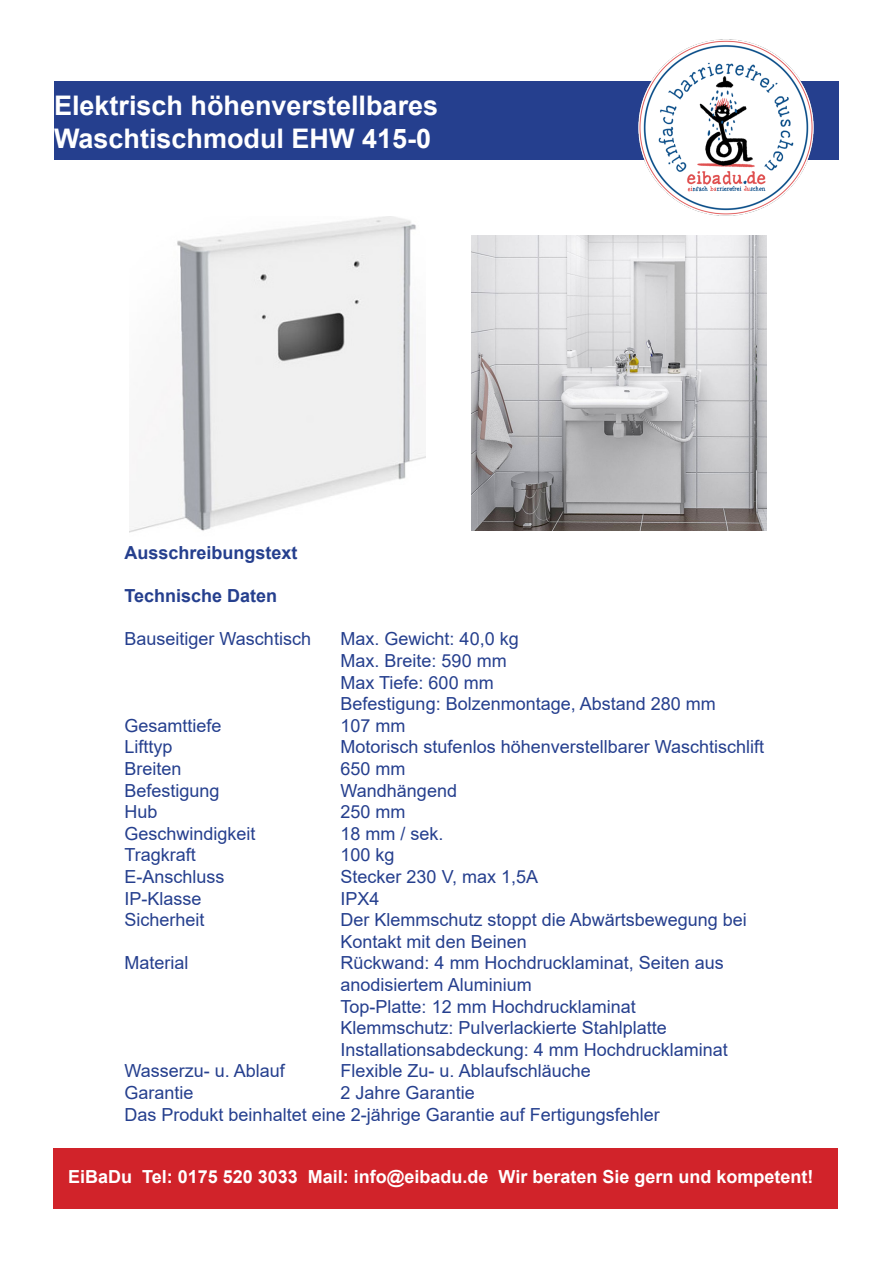
<style>
.page{position:relative;width:893px;height:1263px;background:#fff}
.page>*{position:absolute;margin:0;border:0;box-sizing:border-box;transform-origin:0 0}
.t1{font:700 27px "Arial";color:#fff}
.t2{font:18px/21.6px "Arial";color:#253f8e}
.t3{font:700 18px "Arial";color:#fff}
.t4{font:700 18px "Arial";color:#253f8e}
</style>
<div class="page">
<div style="left:54px;top:81px;width:784px;height:78px;background:#253f8e"></div>
<div style="left:53px;top:1148px;width:785px;height:61px;background:#d1232a"></div>
<img style="left:629px;top:39px;width:194px;height:177px">
<img style="left:130px;top:217px;width:296px;height:316px">
<img style="left:471px;top:235px;width:296px;height:296px">
<p class="t1" style="left:54px;top:87px;width:386px">Elektrisch höhenverstellbares</p>
<p class="t1" style="left:54px;top:119px;width:379px">Waschtischmodul EHW 415-0</p>
<p class="t4" style="left:125px;top:540px;width:175px">Ausschreibungstext</p>
<p class="t4" style="left:125px;top:583px;width:154px">Technische Daten</p>
<p class="t2" style="left:125px;top:628px;width:188px">Bauseitiger Waschtisch</p>
<p class="t2" style="left:341px;top:628px;width:180px">Max. Gewicht: 40,0 kg</p>
<p class="t2" style="left:341px;top:650px;width:168px">Max. Breite: 590 mm</p>
<p class="t2" style="left:341px;top:671px;width:155px">Max Tiefe: 600 mm</p>
<p class="t2" style="left:341px;top:693px;width:377px">Befestigung: Bolzenmontage, Abstand 280 mm</p>
<p class="t2" style="left:125px;top:715px;width:99px">Gesamttiefe</p>
<p class="t2" style="left:341px;top:715px;width:67px">107 mm</p>
<p class="t2" style="left:125px;top:736px;width:50px">Lifttyp</p>
<p class="t2" style="left:341px;top:736px;width:425px">Motorisch stufenlos höhenverstellbarer Waschtischlift</p>
<p class="t2" style="left:125px;top:758px;width:59px">Breiten</p>
<p class="t2" style="left:341px;top:758px;width:67px">650 mm</p>
<p class="t2" style="left:125px;top:779px;width:97px">Befestigung</p>
<p class="t2" style="left:341px;top:779px;width:118px">Wandhängend</p>
<p class="t2" style="left:125px;top:801px;width:35px">Hub</p>
<p class="t2" style="left:341px;top:801px;width:67px">250 mm</p>
<p class="t2" style="left:125px;top:823px;width:133px">Geschwindigkeit</p>
<p class="t2" style="left:341px;top:823px;width:105px">18 mm / sek.</p>
<p class="t2" style="left:125px;top:844px;width:73px">Tragkraft</p>
<p class="t2" style="left:341px;top:844px;width:56px">100 kg</p>
<p class="t2" style="left:125px;top:866px;width:102px">E-Anschluss</p>
<p class="t2" style="left:341px;top:866px;width:199px">Stecker 230 V, max 1,5A</p>
<p class="t2" style="left:125px;top:887px;width:79px">IP-Klasse</p>
<p class="t2" style="left:341px;top:887px;width:41px">IPX4</p>
<p class="t2" style="left:125px;top:909px;width:82px">Sicherheit</p>
<p class="t2" style="left:341px;top:909px;width:408px">Der Klemmschutz stoppt die Abwärtsbewegung bei<br>Kontakt mit den Beinen</p>
<p class="t2" style="left:125px;top:952px;width:66px">Material</p>
<p class="t2" style="left:341px;top:952px;width:385px">Rückwand: 4 mm Hochdrucklaminat, Seiten aus</p>
<p class="t2" style="left:341px;top:974px;width:193px">anodisiertem Aluminium</p>
<p class="t2" style="left:341px;top:995px;width:297px">Top-Platte: 12 mm Hochdrucklaminat</p>
<p class="t2" style="left:341px;top:1017px;width:328px">Klemmschutz: Pulverlackierte Stahlplatte</p>
<p class="t2" style="left:341px;top:1039px;width:389px">Installationsabdeckung: 4 mm Hochdrucklaminat</p>
<p class="t2" style="left:125px;top:1060px;width:162px">Wasserzu- u. Ablauf</p>
<p class="t2" style="left:341px;top:1060px;width:252px">Flexible Zu- u. Ablaufschläuche</p>
<p class="t2" style="left:125px;top:1082px;width:71px">Garantie</p>
<p class="t2" style="left:341px;top:1082px;width:136px">2 Jahre Garantie</p>
<p class="t2" style="left:125px;top:1103px;width:537px">Das Produkt beinhaltet eine 2-jährige Garantie auf Fertigungsfehler</p>
<p class="t3" style="left:68px;top:1164px;width:747px">EiBaDu Tel: 0175 520 3033 Mail: info@eibadu.de Wir beraten Sie gern und kompetent!</p>
</div>
